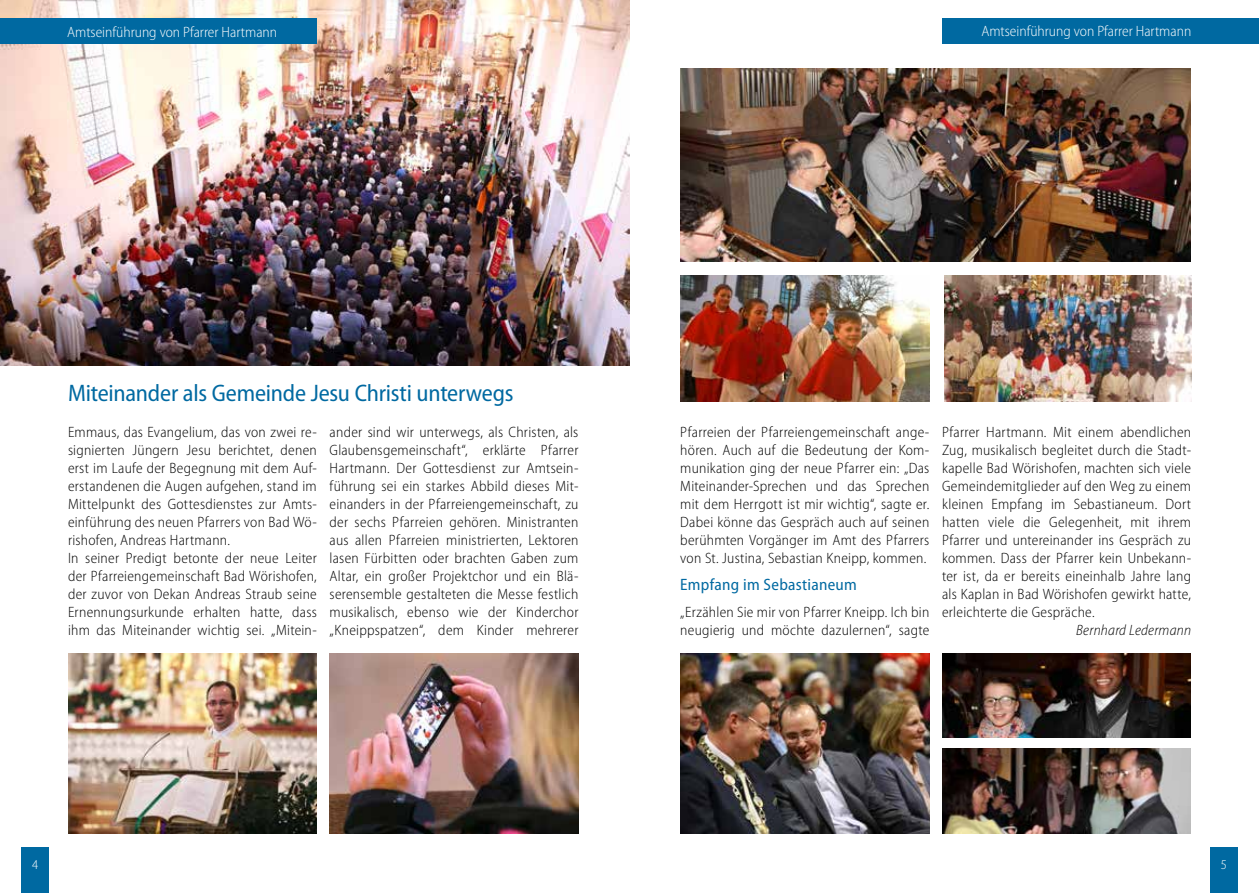
<style>
.page{position:relative;width:1259px;height:893px;background:#fff}
.page>*{position:absolute;margin:0;border:0;box-sizing:border-box;transform-origin:0 0}
.t1{font:semi-condensed 24px "Myriad Pro";letter-spacing:-.01em;color:#0069a1}
.t2{font:semi-condensed 16.5px "Myriad Pro";letter-spacing:.015em;color:#0069a1}
.t3{font:300 semi-condensed 15px/18px "Myriad Pro";letter-spacing:.015em;color:#000;text-align:justify}
.t4{font:300 semi-condensed 15px "Myriad Pro";color:#fff}
.t5{font:italic 300 semi-condensed 15px "Myriad Pro";letter-spacing:.015em;color:#000}
.t6{font:300 semi-condensed 13.5px "Myriad Pro";color:#fff}
</style>
<div class="page">
<img style="left:0;top:0;width:629px;height:365px">
<div style="left:0;top:18px;width:317px;height:26px;background:#0069a1"></div>
<div style="left:942px;top:18px;width:317px;height:26px;background:#0069a1"></div>
<div style="left:21px;top:847px;width:28px;height:46px;background:#0069a1"></div>
<div style="left:1209px;top:847px;width:28px;height:46px;background:#0069a1"></div>
<img style="left:330px;top:653px;width:248px;height:180px">
<img style="left:68px;top:653px;width:249px;height:180px">
<img style="left:944px;top:275px;width:247px;height:126px">
<img style="left:680px;top:653px;width:249px;height:180px">
<img style="left:680px;top:68px;width:511px;height:194px">
<img style="left:680px;top:275px;width:249px;height:126px">
<img style="left:942px;top:653px;width:249px;height:84px">
<img style="left:942px;top:749px;width:249px;height:84px">
<p class="t4" style="left:67px;top:24px;width:211px">Amtseinführung von Pfarrer Hartmann</p>
<p class="t4" style="left:981px;top:23px;width:211px">Amtseinführung von Pfarrer Hartmann</p>
<h1 class="t1" style="left:68px;top:380px;width:447px">Miteinander als Gemeinde Jesu Christi unterwegs</h1>
<p class="t3" style="left:68px;top:423px;width:250px;text-align:left">Emmaus, das Evangelium, das von zwei re&shy;signierten Jüngern Jesu berichtet, denen erst im Laufe der Begegnung mit dem Auf&shy;erstandenen die Augen aufgehen, stand im Mittelpunkt des Gottesdienstes zur Amts&shy;einführung des neuen Pfarrers von Bad Wö&shy;rishofen, Andreas Hartmann.<br>In seiner Predigt betonte der neue Leiter der Pfarreiengemeinschaft Bad Wörishofen, der zuvor von Dekan Andreas Straub seine Ernennungsurkunde erhalten hatte, dass ihm das Miteinander wichtig sei. „Mitein-</p>
<p class="t3" style="left:329px;top:423px;width:250px">ander sind wir unterwegs, als Christen, als Glaubensgemeinschaft“, erklärte Pfarrer Hartmann. Der Gottesdienst zur Amtsein&shy;führung sei ein starkes Abbild dieses Mit&shy;einanders in der Pfarreiengemeinschaft, zu der sechs Pfarreien gehören. Ministranten aus allen Pfarreien ministrierten, Lektoren lasen Fürbitten oder brachten Gaben zum Altar, ein großer Projektchor und ein Blä&shy;serensemble gestalteten die Messe festlich musikalisch, ebenso wie der Kinderchor „Kneippspatzen“, dem Kinder mehrerer</p>
<p class="t3" style="left:680px;top:423px;width:250px">Pfarreien der Pfarreiengemeinschaft ange&shy;hören. Auch auf die Bedeutung der Kom&shy;munikation ging der neue Pfarrer ein: „Das Miteinander-Sprechen und das Sprechen mit dem Herrgott ist mir wichtig“, sagte er.<br>Dabei könne das Gespräch auch auf seinen berühmten Vorgänger im Amt des Pfarrers von St. Justina, Sebastian Kneipp, kommen.</p>
<p class="t2" style="left:680px;top:576px;width:178px">Empfang im Sebastianeum</p>
<p class="t3" style="left:680px;top:603px;width:250px">„Erzählen Sie mir von Pfarrer Kneipp. Ich bin neugierig und möchte dazulernen“, sagte</p>
<p class="t3" style="left:942px;top:423px;width:250px">Pfarrer Hartmann. Mit einem abendlichen Zug, musikalisch begleitet durch die Stadt&shy;kapelle Bad Wörishofen, machten sich viele Gemeindemitglieder auf den Weg zu einem kleinen Empfang im Sebastianeum. Dort hatten viele die Gelegenheit, mit ihrem Pfarrer und untereinander ins Gespräch zu kommen. Dass der Pfarrer kein Unbekann&shy;ter ist, da er bereits eineinhalb Jahre lang als Kaplan in Bad Wörishofen gewirkt hatte, erleichterte die Gespräche.</p>
<p class="t5" style="left:1076px;top:622px;width:116px">Bernhard Ledermann</p>
<p class="t6" style="left:32px;top:857px;width:8px">4</p>
<p class="t6" style="left:1220px;top:857px;width:8px">5</p>
</div>
